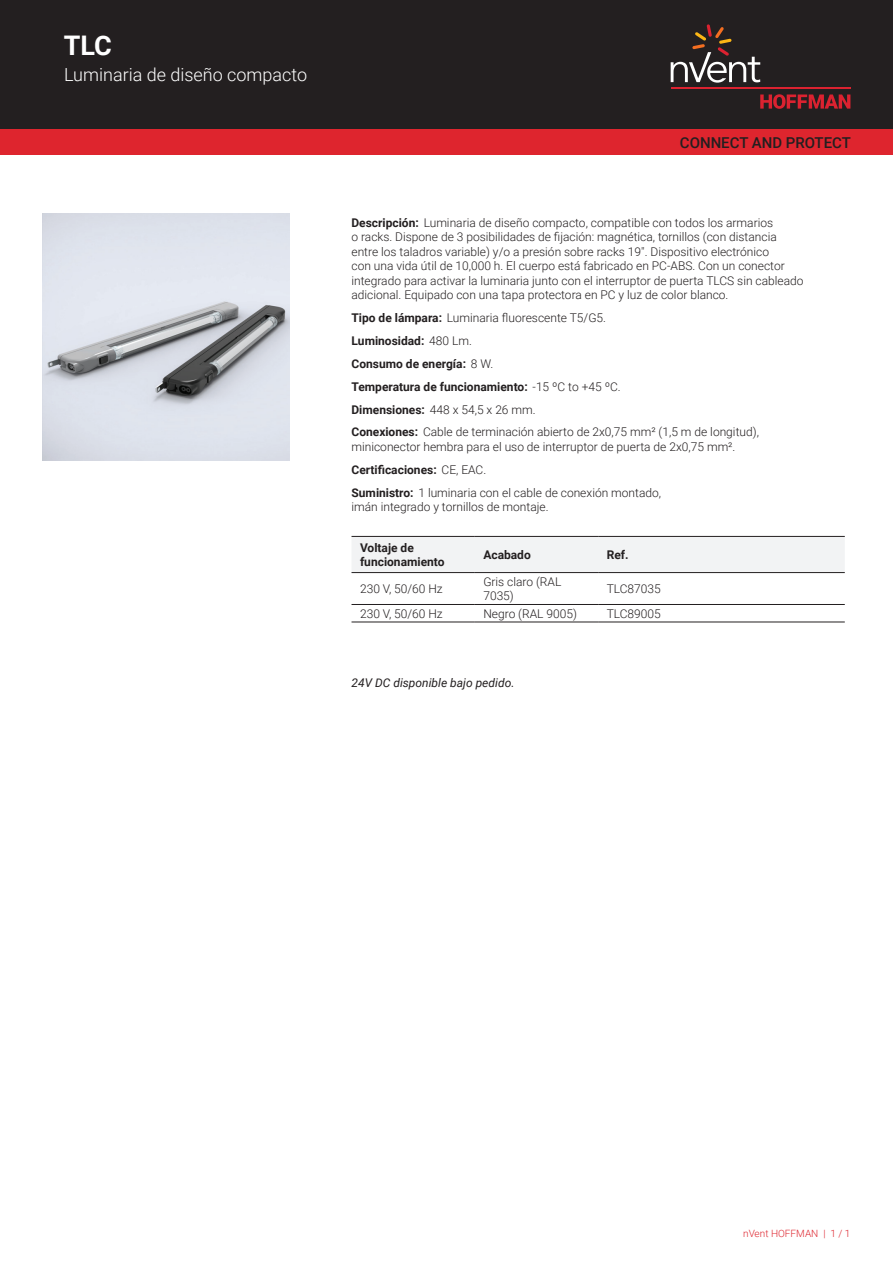
<style>
.page{position:relative;width:893px;height:1263px;background:#fff}
.page>*{position:absolute;margin:0;border:0;box-sizing:border-box;transform-origin:0 0}
.t1{font:700 27px "Roboto";color:#fff}
.t2{font:300 18px "Roboto";color:#fff}
.t3{font:500 15px "Roboto";color:#231f20}
.t4{font:300 12px/23px "Roboto";color:#231f20}
.t5{font:700 12px/14.4px "Roboto";color:#231f20}
.t6{font:italic 12px "Roboto";color:#231f20}
.t7{font:300 10.05px "Roboto";color:#de252e}
.s1{font-weight:700}
</style>
<div class="page">
<div style="left:0;top:0;width:893px;height:129px;background:#231f20"></div>
<svg style="left:760px;top:94px;width:90px;height:15px"></svg>
<hr style="left:671px;top:88px;width:179px;height:1px;background:#db2230">
<svg style="left:671px;top:24px;width:89px;height:59px"></svg>
<div style="left:0;top:129px;width:893px;height:26px;background:#de252e"></div>
<div style="left:352px;top:537px;width:493px;height:35px;background:#f2f3f4"></div>
<hr style="left:351px;top:536px;width:124px;height:1px;background:#231f20">
<hr style="left:475px;top:536px;width:123px;height:1px;background:#231f20">
<hr style="left:598px;top:536px;width:247px;height:1px;background:#231f20">
<hr style="left:351px;top:604px;width:124px;height:1px;background:#231f20">
<hr style="left:475px;top:604px;width:123px;height:1px;background:#231f20">
<hr style="left:598px;top:604px;width:247px;height:1px;background:#231f20">
<hr style="left:351px;top:622px;width:124px;height:1px;background:#231f20">
<hr style="left:475px;top:622px;width:123px;height:1px;background:#231f20">
<hr style="left:598px;top:622px;width:247px;height:1px;background:#231f20">
<hr style="left:351px;top:572px;width:124px;height:1px;background:#231f20">
<hr style="left:475px;top:572px;width:123px;height:1px;background:#231f20">
<hr style="left:598px;top:572px;width:247px;height:1px;background:#231f20">
<img style="left:43px;top:213px;width:246px;height:247px">
<h1 class="t1" style="left:64px;top:27px;width:50px">TLC</h1>
<h2 class="t2" style="left:64px;top:62px;width:244px">Luminaria de diseño compacto</h2>
<p class="t3" style="left:680px;top:132px;width:173px">CONNECT AND PROTECT</p>
<p class="t4" style="left:351px;top:215px;width:453px;line-height:14.4px"><span class="s1">Descripción:</span> Luminaria de diseño compacto, compatible con todos los armarios<br>o racks. Dispone de 3 posibilidades de fijación: magnética, tornillos (con distancia entre los taladros variable) y/o a presión sobre racks 19". Dispositivo electrónico<br>con una vida útil de 10,000 h. El cuerpo está fabricado en PC-ABS. Con un conector integrado para activar la luminaria junto con el interruptor de puerta TLCS sin cableado adicional. Equipado con una tapa protectora en PC y luz de color blanco.</p>
<p class="t4" style="left:351px;top:306px;width:409px"><span class="s1">Tipo de lámpara:</span> Luminaria fluorescente T5/G5.<br><span class="s1">Luminosidad:</span> 480 Lm.<br><span class="s1">Consumo de energía:</span> 8 W.<br><span class="s1">Temperatura de funcionamiento:</span> -15 ºC to +45 ºC.<br><span class="s1">Dimensiones:</span> 448 x 54,5 x 26 mm.<br><span class="s1">Conexiones:</span> Cable de terminación abierto de 2x0,75 mm² (1,5 m de longitud),</p>
<p class="t4" style="left:351px;top:435px;width:385px">miniconector hembra para el uso de interruptor de puerta de 2x0,75 mm².<br><span class="s1">Certificaciones:</span> CE, EAC.<br><span class="s1">Suministro:</span> 1 luminaria con el cable de conexión montado,</p>
<p class="t4" style="left:351px;top:495px;width:199px">imán integrado y tornillos de montaje.</p>
<p class="t5" style="left:360px;top:540px;width:86px">Voltaje de funcionamiento</p>
<p class="t5" style="left:483px;top:547px;width:49px">Acabado</p>
<p class="t5" style="left:607px;top:547px;width:23px">Ref.</p>
<p class="t4" style="left:360px;top:577px;width:84px">230 V, 50/60 Hz</p>
<p class="t4" style="left:483px;top:574px;width:80px;line-height:14.4px">Gris claro (RAL<br>7035)</p>
<p class="t4" style="left:607px;top:577px;width:56px">TLC87035</p>
<p class="t4" style="left:360px;top:601px;width:84px">230 V, 50/60 Hz</p>
<p class="t4" style="left:483px;top:601px;width:95px">Negro (RAL 9005)</p>
<p class="t4" style="left:607px;top:601px;width:56px">TLC89005</p>
<p class="t6" style="left:352px;top:674px;width:164px">24V DC disponible bajo pedido.</p>
<p class="t7" style="left:743px;top:1226px;width:109px">nVent HOFFMAN | 1 / 1</p>
</div>
